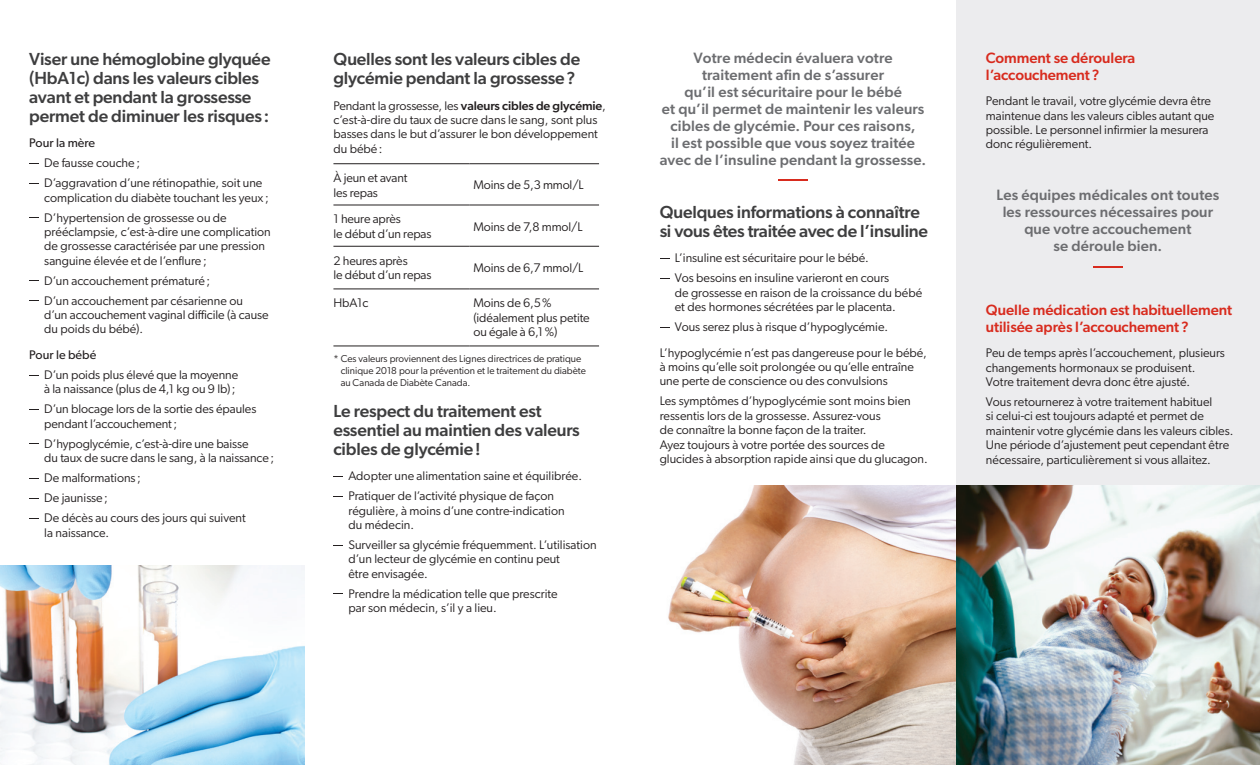
<style>
.page{position:relative;width:1260px;height:765px;background:#fff}
.page>*{position:absolute;margin:0;border:0;box-sizing:border-box;transform-origin:0 0}
.t1{font:500 17.5px/18.8px "Gibson";letter-spacing:-.01em;color:#3e3e3f}
.t2{font:500 15px/16.9px "Gibson";letter-spacing:.01em;color:#6c6d70;text-align:center}
.t3{font:500 15px/16.2px "Gibson";letter-spacing:-.005em;color:#d82b1e}
.t4{font:12.5px/14.4px "Gibson";color:#231f20}
.t5{font:12.5px "Gibson";color:#231f20}
.t6{font:10px/12px "Gibson";color:#231f20}
.s1{font-weight:500}
</style>
<div class="page">
<img style="left:668px;top:485px;width:288px;height:280px">
<div style="left:956px;top:0;width:304px;height:765px;background:#ececee"></div>
<hr style="left:333px;top:163px;width:137px;height:1px;background:#231f20">
<hr style="left:470px;top:163px;width:129px;height:1px;background:#231f20">
<hr style="left:333px;top:205px;width:137px;height:1px;background:#231f20">
<hr style="left:470px;top:205px;width:129px;height:1px;background:#231f20">
<hr style="left:333px;top:246px;width:137px;height:1px;background:#231f20">
<hr style="left:470px;top:246px;width:129px;height:1px;background:#231f20">
<hr style="left:333px;top:289px;width:137px;height:1px;background:#231f20">
<hr style="left:470px;top:289px;width:129px;height:1px;background:#231f20">
<hr style="left:333px;top:346px;width:137px;height:1px;background:#231f20">
<hr style="left:470px;top:346px;width:129px;height:1px;background:#231f20">
<hr style="left:1093px;top:266px;width:30px;height:1px;background:#d82b1e">
<hr style="left:778px;top:180px;width:30px;height:1px;background:#d82b1e">
<img style="left:0;top:566px;width:304px;height:199px">
<img style="left:956px;top:485px;width:304px;height:280px">
<h1 class="t1" style="left:29px;top:50px;width:243px">Viser une hémoglobine glyquée (HbA1c) dans les valeurs cibles avant et pendant la grossesse permet de diminuer les risques:</h1>
<p class="t5" style="left:29px;top:135px;width:67px">Pour la mère</p>
<p class="t4" style="left:44px;top:153px;width:220px;line-height:20px">De fausse couche;<br>D’aggravation d’une rétinopathie, soit une</p>
<p class="t4" style="left:44px;top:187px;width:226px;line-height:20px">complication du diabète touchant les yeux ;<br>D’hypertension de grossesse ou de</p>
<p class="t4" style="left:44px;top:224px;width:228px">prééclampsie, c’est-à-dire une complication de grossesse caractérisée par une pression sanguine élevée et de l’enflure;</p>
<p class="t4" style="left:44px;top:270px;width:200px;line-height:20px">D’un accouchement prématuré;<br>D’un accouchement par césarienne ou</p>
<p class="t4" style="left:44px;top:307px;width:226px">d’un accouchement vaginal difficile (à cause du poids du bébé).</p>
<p class="t5" style="left:29px;top:347px;width:69px">Pour le bébé</p>
<p class="t4" style="left:44px;top:367px;width:195px">D’un poids plus élevé que la moyenne à la naissance (plus de 4,1 kg ou 9 lb);</p>
<p class="t4" style="left:44px;top:402px;width:214px">D’un blocage lors de la sortie des épaules pendant l’accouchement;</p>
<p class="t4" style="left:44px;top:436px;width:231px">D’hypoglycémie, c’est-à-dire une baisse<br>du taux de sucre dans le sang, à la naissance;</p>
<p class="t4" style="left:44px;top:468px;width:203px;line-height:20px">De malformations ;<br>De jaunisse;<br>De décès au cours des jours qui suivent</p>
<p class="t4" style="left:44px;top:525px;width:66px">la naissance.</p>
<h1 class="t1" style="left:333px;top:50px;width:248px">Quelles sont les valeurs cibles de glycémie pendant la grossesse?</h1>
<p class="t4" style="left:333px;top:98px;width:274px">Pendant la grossesse, les <span class="s1">valeurs cibles de glycémie</span>, c’est-à-dire du taux de sucre dans le sang, sont plus basses dans le but d’assurer le bon développement du bébé:</p>
<p class="t4" style="left:333px;top:171px;width:76px">À jeun et avant les repas</p>
<p class="t4" style="left:473px;top:178px;width:112px">Moins de 5,3 mmol/L</p>
<p class="t4" style="left:333px;top:212px;width:99px">1 heure après<br>le début d’un repas</p>
<p class="t4" style="left:473px;top:219px;width:111px">Moins de 7,8 mmol/L</p>
<p class="t4" style="left:333px;top:253px;width:99px">2 heures après<br>le début d’un repas</p>
<p class="t4" style="left:473px;top:260px;width:111px">Moins de 6,7 mmol/L</p>
<p class="t4" style="left:333px;top:296px;width:36px">HbA1c</p>
<p class="t4" style="left:473px;top:296px;width:118px">Moins de 6,5% (idéalement plus petite ou égale à 6,1%)</p>
<p class="t6" style="left:341px;top:352px;width:247px;text-indent:-7px">* Ces valeurs proviennent des Lignes directrices de pratique clinique 2018 pour la prévention et le traitement du diabète au Canada de Diabète Canada.</p>
<h1 class="t1" style="left:333px;top:401px;width:248px">Le respect du traitement est essentiel au maintien des valeurs cibles de glycémie!</h1>
<p class="t4" style="left:348px;top:466px;width:235px;line-height:20px">Adopter une alimentation saine et équilibrée.<br>Pratiquer de l’activité physique de façon</p>
<p class="t4" style="left:348px;top:503px;width:218px">régulière, à moins d’une contre-indication du médecin.</p>
<p class="t4" style="left:348px;top:537px;width:250px">Surveiller sa glycémie fréquemment. L’utilisation d’un lecteur de glycémie en continu peut<br>être envisagée.</p>
<p class="t4" style="left:348px;top:586px;width:211px">Prendre la médication telle que prescrite par son médecin, s’il y a lieu.</p>
<p class="t2" style="left:660px;top:49px;width:268px">Votre médecin évaluera votre traitement afin de s’assurer<br>qu’il est sécuritaire pour le bébé<br>et qu’il permet de maintenir les valeurs cibles de glycémie. Pour ces raisons,<br>il est possible que vous soyez traitée avec de l’insuline pendant la grossesse.</p>
<h1 class="t1" style="left:660px;top:202px;width:270px">Quelques informations à connaître si vous êtes traitée avec de l’insuline</h1>
<p class="t4" style="left:675px;top:248px;width:216px;line-height:20px">L’insuline est sécuritaire pour le bébé.<br>Vos besoins en insuline varieront en cours</p>
<p class="t4" style="left:675px;top:285px;width:249px">de grossesse en raison de la croissance du bébé et des hormones sécrétées par le placenta.</p>
<p class="t4" style="left:660px;top:314px;width:269px;line-height:25.6px;text-indent:15px">Vous serez plus à risque d’hypoglycémie.<br>L’hypoglycémie n’est pas dangereuse pour le bébé,</p>
<p class="t4" style="left:660px;top:359px;width:256px">à moins qu’elle soit prolongée ou qu’elle entraîne une perte de conscience ou des convulsions</p>
<p class="t4" style="left:660px;top:394px;width:270px">Les symptômes d’hypoglycémie sont moins bien ressentis lors de la grossesse. Assurez-vous<br>de connaître la bonne façon de la traiter.<br>Ayez toujours à votre portée des sources de glucides à absorption rapide ainsi que du glucagon.</p>
<p class="t3" style="left:986px;top:50px;width:151px">Comment se déroulera l’accouchement?</p>
<p class="t4" style="left:986px;top:94px;width:230px">Pendant le travail, votre glycémie devra être maintenue dans les valeurs cibles autant que possible. Le personnel infirmier la mesurera donc régulièrement.</p>
<p class="t2" style="left:997px;top:186px;width:224px">Les équipes médicales ont toutes les ressources nécessaires pour que votre accouchement<br>se déroule bien.</p>
<p class="t3" style="left:986px;top:302px;width:248px">Quelle médication est habituellement utilisée après l’accouchement?</p>
<p class="t4" style="left:986px;top:346px;width:240px">Peu de temps après l’accouchement, plusieurs changements hormonaux se produisent.<br>Votre traitement devra donc être ajusté.</p>
<p class="t4" style="left:986px;top:394px;width:249px">Vous retournerez à votre traitement habituel<br>si celui-ci est toujours adapté et permet de maintenir votre glycémie dans les valeurs cibles.<br>Une période d’ajustement peut cependant être nécessaire, particulièrement si vous allaitez.</p>
</div>
